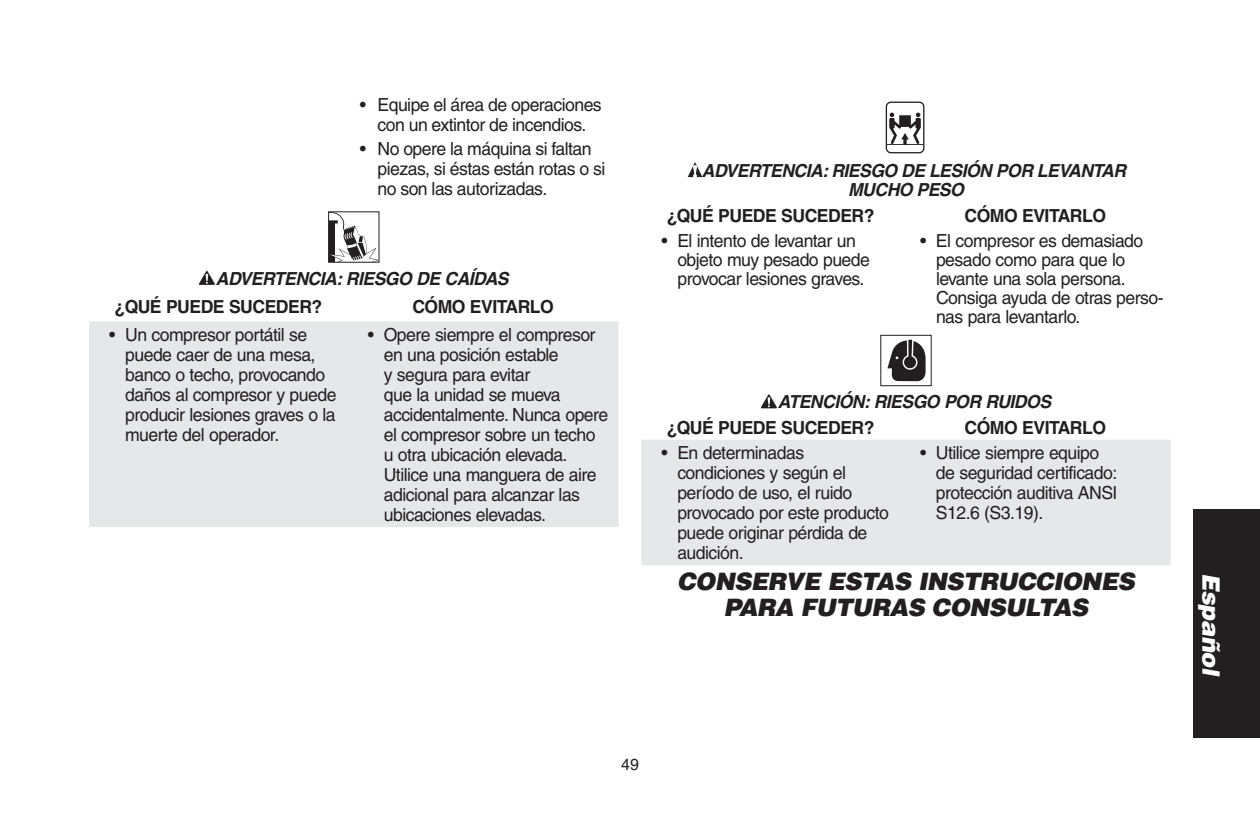
<style>
.page{position:relative;width:1260px;height:828px;background:#fff}
.page>*{position:absolute;margin:0;border:0;box-sizing:border-box;transform-origin:0 0}
.t1{font:italic 900 24px/26px "Helvetica";letter-spacing:-.025em;color:#231f20;text-align:center}
.t2{font:italic 900 24px "Helvetica";color:#fff}
.t3{font:18px/20px "Helvetica";letter-spacing:-.03em;color:#231f20}
.t4{font:italic 700 18px/19px "Helvetica";letter-spacing:-.03em;color:#231f20}
.t5{font:700 18px "Helvetica";letter-spacing:-.03em;color:#231f20}
.t6{font:16px "Helvetica";color:#231f20}
</style>
<div class="page">
<div style="left:1194px;top:510px;width:66px;height:228px;background:#231f20"></div>
<div style="left:89px;top:321px;width:530px;height:206px;background:#e6e7e9"></div>
<svg style="left:330px;top:213px;width:48px;height:48px"></svg>
<div style="left:328px;top:211px;width:52px;height:52px;border:1px solid #231f20"></div>
<svg style="left:199px;top:271px;width:16px;height:14px"></svg>
<div style="left:641px;top:440px;width:530px;height:125px;background:#e6e7e9"></div>
<svg style="left:886px;top:102px;width:38px;height:51px"></svg>
<svg style="left:688px;top:162px;width:14px;height:15px"></svg>
<svg style="left:887px;top:339px;width:39px;height:42px"></svg>
<div style="left:880px;top:335px;width:52px;height:51px;border:1px solid #231f20"></div>
<svg style="left:761px;top:394px;width:16px;height:14px"></svg>
<p class="t3" style="left:360px;top:95px;width:243px;text-align:center">• Equipe el área de operaciones con un extintor de incendios.</p>
<p class="t3" style="left:377px;top:139px;width:229px;text-indent:-18px">• No opere la máquina si faltan piezas, si éstas están rotas o si no son las autorizadas.</p>
<p class="t4" style="left:216px;top:269px;width:294px">ADVERTENCIA: RIESGO DE CAÍDAS</p>
<p class="t5" style="left:114px;top:296px;width:209px">¿QUÉ PUEDE SUCEDER?</p>
<p class="t5" style="left:412px;top:296px;width:140px">CÓMO EVITARLO</p>
<p class="t3" style="left:125px;top:325px;width:213px;text-indent:-16px">• Un compresor portátil se puede caer de una mesa, banco o techo, provocando daños al compresor y puede producir lesiones graves o la muerte del operador.</p>
<p class="t3" style="left:384px;top:325px;width:226px;text-indent:-16px">• Opere siempre el compresor en una posición estable<br>y segura para evitar<br>que la unidad se mueva accidentalmente. Nunca opere el compresor sobre un techo u otra ubicación elevada.<br>Utilice una manguera de aire adicional para alcanzar las ubicaciones elevadas.</p>
<p class="t4" style="left:848px;top:161px;width:280px;text-indent:-146px">ADVERTENCIA: RIESGO DE LESIÓN POR LEVANTAR<br>MUCHO PESO</p>
<p class="t5" style="left:667px;top:204px;width:209px">¿QUÉ PUEDE SUCEDER?</p>
<p class="t5" style="left:965px;top:204px;width:140px">CÓMO EVITARLO</p>
<p class="t3" style="left:677px;top:231px;width:194px;line-height:19px;text-indent:-16px">• El intento de levantar un objeto muy pesado puede provocar lesiones graves.</p>
<p class="t3" style="left:936px;top:231px;width:229px;line-height:19px;text-indent:-16px">• El compresor es demasiado pesado como para que lo levante una sola persona.<br>Consiga ayuda de otras perso&shy;nas para levantarlo.</p>
<p class="t4" style="left:778px;top:392px;width:108px">ATENCIÓN: RIESGO</p>
<p class="t4" style="left:944px;top:392px;width:14px">POR</p>
<p class="t4" style="left:986px;top:392px;width:12px">RUIDOS</p>
<p class="t5" style="left:667px;top:417px;width:209px">¿QUÉ PUEDE SUCEDER?</p>
<p class="t5" style="left:965px;top:417px;width:140px">CÓMO EVITARLO</p>
<p class="t3" style="left:677px;top:443px;width:213px;text-indent:-16px">• En determinadas condiciones y según el período de uso, el ruido provocado por este producto puede originar pérdida de audición.</p>
<p class="t3" style="left:936px;top:443px;width:183px;text-indent:-16px">• Utilice siempre equipo de seguridad certificado: protección auditiva ANSI<br>S12.6 (S3.19).</p>
<h1 class="t1" style="left:677px;top:568px;width:459px">CONSER VE ESTAS INSTRUCCIONES<br>PARA FU TURAS CONSULTAS</h1>
<p class="t6" style="left:621px;top:756px;width:19px">49</p>
<h1 class="t2" style="left:1227px;top:573px;width:106px;rotate:90deg">Español</h1>
</div>
